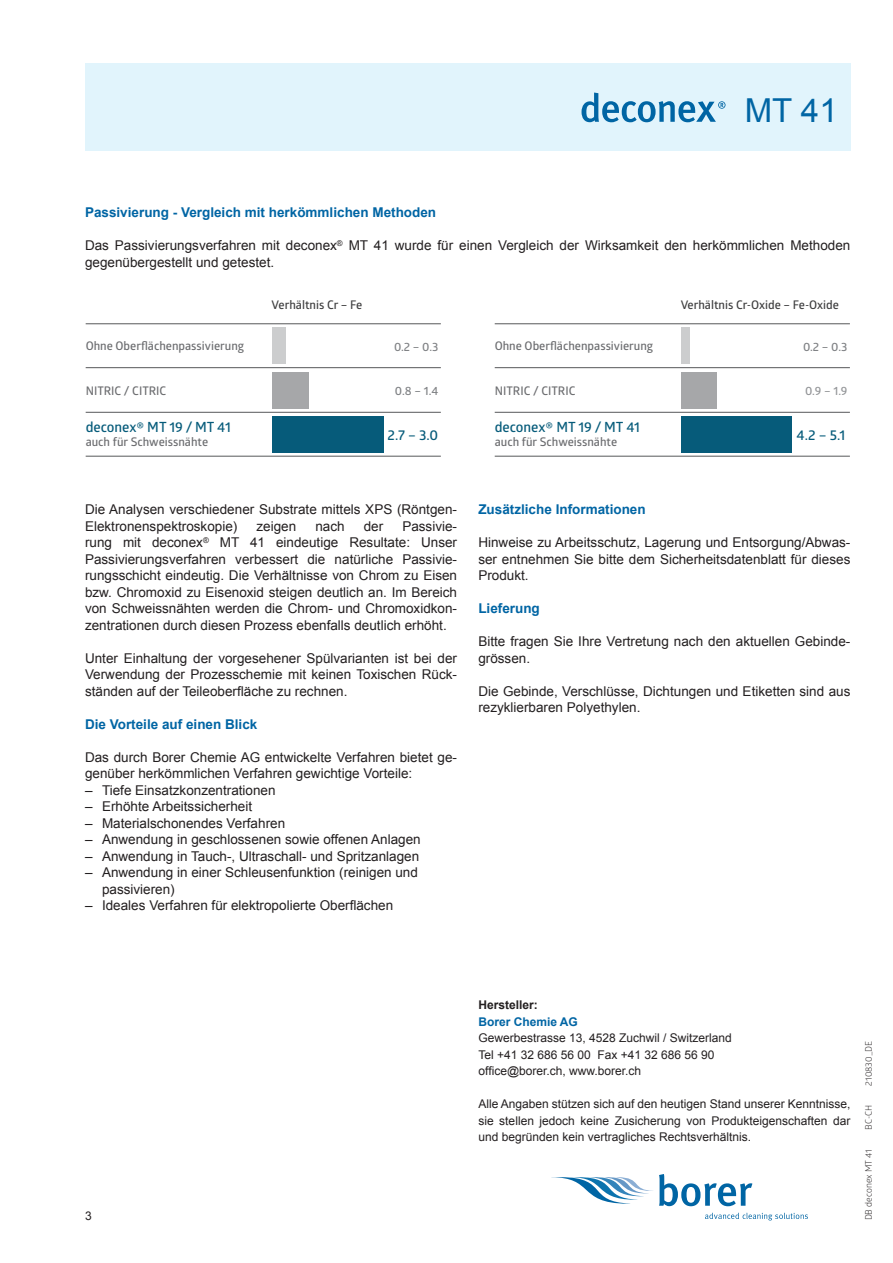
<style>
.page{position:relative;width:893px;height:1263px;background:#fff}
.page>*{position:absolute;margin:0;border:0;box-sizing:border-box;transform-origin:0 0}
.t1{font:33px "Arial";color:#0065a4}
.t2{font:600 14.1px "Glober";letter-spacing:-.01em;color:#065b7a}
.t3{font:600 14.1px "Glober";color:#231f20}
.t4{font:13.5px/16.5px "Arial";color:#231f20}
.t5{font:700 13.5px "Arial";color:#0065a4}
.t6{font:12px/16.5px "Arial";color:#231f20}
.t7{font:700 12px "Arial";color:#0065a4}
.t8{font:700 12px "Arial";color:#231f20}
.t9{font:600 11.85px "Glober";color:#6c6d70}
.t10{font:600 11.85px "Glober";color:#3e3e3f}
.t11{font:600 11.85px "Glober";color:#808285}
.t12{font:600 11.85px "Glober";color:#939598}
.t13{font:9px "Glober";color:#231f20}
</style>
<div class="page">
<div style="left:85px;top:64px;width:765px;height:87px;background:#e1f4fc"></div>
<svg style="left:581px;top:93px;width:144px;height:29px"></svg>
<svg style="left:551px;top:1174px;width:201px;height:32px"></svg>
<svg style="left:705px;top:1213px;width:103px;height:7px"></svg>
<div style="left:272px;top:328px;width:14px;height:36px;background:#cccdce"></div>
<div style="left:272px;top:372px;width:37px;height:36px;background:#a6a7a9"></div>
<div style="left:272px;top:416px;width:112px;height:37px;background:#065b7a"></div>
<hr style="left:86px;top:367px;width:355px;height:1px;background:#57585a">
<hr style="left:86px;top:323px;width:355px;height:1px;background:#57585a">
<hr style="left:86px;top:412px;width:355px;height:1px;background:#57585a">
<hr style="left:86px;top:456px;width:355px;height:1px;background:#57585a">
<div style="left:681px;top:417px;width:111px;height:36px;background:#065b7a"></div>
<div style="left:681px;top:328px;width:8px;height:36px;background:#cccdce"></div>
<div style="left:681px;top:372px;width:36px;height:36px;background:#a6a7a9"></div>
<hr style="left:495px;top:367px;width:355px;height:1px;background:#57585a">
<hr style="left:495px;top:323px;width:355px;height:1px;background:#57585a">
<hr style="left:495px;top:412px;width:355px;height:1px;background:#57585a">
<hr style="left:495px;top:456px;width:355px;height:1px;background:#57585a">
<h1 class="t1" style="left:745px;top:88px;width:94px">MT 41</h1>
<p class="t5" style="left:85px;top:203px;width:353px">Passivierung - Vergleich mit herkömmlichen Methoden</p>
<p class="t4" style="left:85px;top:237px;width:767px">Das Passivierungsverfahren mit deconex<sup>®</sup> MT 41 wurde für einen Vergleich der Wirksamkeit den herkömmlichen Methoden gegenübergestellt und getestet.</p>
<p class="t3" style="left:86px;top:259px;width:329px">Passivieren – Vergleich mit herkömmlichen Methoden</p>
<p class="t9" style="left:86px;top:338px;width:160px">Ohne Oberflächenpassivierung</p>
<p class="t9" style="left:86px;top:382px;width:82px">NITRIC / CITRIC</p>
<p class="t2" style="left:86px;top:417px;width:147px">deconex® MT 19 / MT 41</p>
<p class="t9" style="left:86px;top:434px;width:124px">auch für Schweissnähte</p>
<p class="t10" style="left:272px;top:297px;width:92px">Verhältnis Cr – Fe</p>
<p class="t11" style="left:394px;top:339px;width:46px">0.2 – 0.3</p>
<p class="t11" style="left:395px;top:382px;width:45px">0.8 – 1.4</p>
<p class="t2" style="left:388px;top:426px;width:52px">2.7 – 3.0</p>
<p class="t9" style="left:495px;top:338px;width:160px">Ohne Oberflächenpassivierung</p>
<p class="t9" style="left:495px;top:382px;width:82px">NITRIC / CITRIC</p>
<p class="t2" style="left:495px;top:417px;width:147px">deconex® MT 19 / MT 41</p>
<p class="t9" style="left:495px;top:434px;width:124px">auch für Schweissnähte</p>
<p class="t10" style="left:681px;top:297px;width:160px">Verhältnis Cr-Oxide – Fe-Oxide</p>
<p class="t11" style="left:803px;top:339px;width:46px">0.2 – 0.3</p>
<p class="t12" style="left:805px;top:382px;width:44px">0.9 – 1.9</p>
<p class="t2" style="left:797px;top:426px;width:50px">4.2 – 5.1</p>
<p class="t4" style="left:85px;top:501px;width:374px">Die Analysen verschiedener Substrate mittels XPS (Röntgen-<br>Elektronenspektroskopie)</p>
<p class="t4" style="left:85px;top:517px;width:374px;text-align:justify;text-indent:317px">Passivie&shy;rung mit deconex<sup>®</sup> MT 41 eindeutige Resultate: Unser Passivierungsverfahren verbessert die natürliche Passivie&shy;rungsschicht eindeutig. Die Verhältnisse von Chrom zu Eisen bzw. Chromoxid zu Eisenoxid steigen deutlich an. Im Bereich von Schweissnähten werden die Chrom- und Chromoxidkon&shy;zentrationen durch diesen Prozess ebenfalls deutlich erhöht.</p>
<p class="t4" style="left:85px;top:649px;width:374px;text-align:justify">Unter Einhaltung der vorgesehener Spülvarianten ist bei der Verwendung der Prozesschemie mit keinen Toxischen Rück&shy;ständen auf der Teileoberfläche zu rechnen.</p>
<p class="t5" style="left:85px;top:714px;width:174px">Die Vorteile auf einen Blick</p>
<p class="t4" style="left:85px;top:748px;width:374px">Das durch Borer Chemie AG entwickelte Verfahren bietet ge&shy;genüber herkömmlichen Verfahren gewichtige Vorteile:</p>
<p class="t4" style="left:85px;top:781px;width:192px">– Tiefe Einsatzkonzentrationen</p>
<p class="t4" style="left:85px;top:798px;width:169px">– Erhöhte Arbeitssicherheit</p>
<p class="t4" style="left:85px;top:814px;width:202px">– Materialschonendes Verfahren</p>
<p class="t4" style="left:85px;top:831px;width:337px">– Anwendung in geschlossenen sowie offenen Anlagen</p>
<p class="t4" style="left:85px;top:847px;width:336px">– Anwendung in Tauch-, Ultraschall- und Spritzanlagen</p>
<p class="t4" style="left:102px;top:864px;width:317px;text-indent:-17px">– Anwendung in einer Schleusenfunktion (reinigen und passivieren)</p>
<p class="t4" style="left:85px;top:897px;width:310px">– Ideales Verfahren für elektropolierte Oberflächen</p>
<p class="t4" style="left:256px;top:517px;width:41px">zeigen</p>
<p class="t4" style="left:315px;top:517px;width:31px">nach</p>
<p class="t4" style="left:364px;top:517px;width:21px">der</p>
<p class="t5" style="left:478px;top:500px;width:169px">Zusätzliche Informationen</p>
<p class="t4" style="left:478px;top:534px;width:374px;text-align:justify">Hinweise zu Arbeitsschutz, Lagerung und Entsorgung/Abwas&shy;ser entnehmen Sie bitte dem Sicherheitsdatenblatt für dieses Produkt.</p>
<p class="t5" style="left:478px;top:599px;width:63px">Lieferung</p>
<p class="t4" style="left:478px;top:633px;width:374px">Bitte fragen Sie Ihre Vertretung nach den aktuellen Gebinde&shy;grössen.</p>
<p class="t4" style="left:478px;top:682px;width:374px">Die Gebinde, Verschlüsse, Dichtungen und Etiketten sind aus rezyklierbaren Polyethylen.</p>
<p class="t6" style="left:85px;top:1208px;width:8px">3</p>
<p class="t8" style="left:478px;top:996px;width:61px">Hersteller:</p>
<p class="t7" style="left:478px;top:1013px;width:101px">Borer Chemie AG</p>
<p class="t6" style="left:478px;top:1029px;width:255px">Gewerbestrasse 13, 4528 Zuchwil / Switzerland<br>Tel +41 32 686 56 00 Fax +41 32 686 56 90 office@borer.ch, www.borer.ch</p>
<p class="t6" style="left:478px;top:1095px;width:374px;text-align:justify">Alle Angaben stützen sich auf den heutigen Stand unserer Kenntnisse, sie stellen jedoch keine Zusicherung von Produkteigenschaften dar und begründen kein vertragliches Rechtsverhältnis.</p>
<p class="t13" style="left:862px;top:1086px;width:47px;rotate:-90deg">210830_DE</p>
<p class="t13" style="left:862px;top:1130px;width:26px;rotate:-90deg">BC-CH</p>
<p class="t13" style="left:862px;top:1220px;width:73px;rotate:-90deg">DB deconex MT 41</p>
</div>
